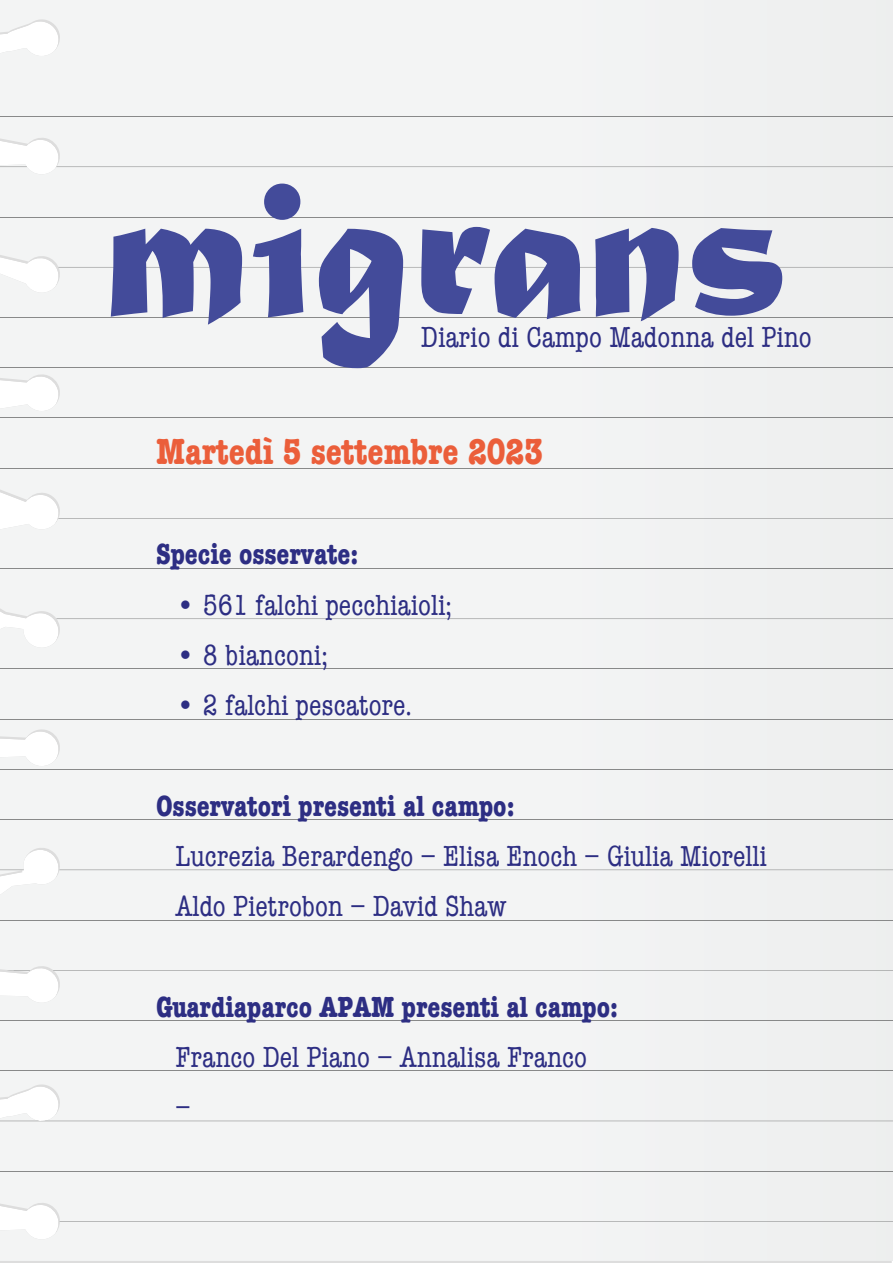
<style>
.page{position:relative;width:893px;height:1263px;background:#fff}
.page>*{position:absolute;margin:0;border:0;box-sizing:border-box;transform-origin:0 0}
.t1{font:202.5px "Matura MT Script Capitals";color:#434b9a}
.t2{font:700 condensed 37.5px "American Typewriter";color:#eb5e3a}
.t3{font:condensed 30px/50.2px "American Typewriter";color:#2d2e83}
.t4{font:700 condensed 30px "American Typewriter";color:#2d2e83}
</style>
<div class="page">
<div style="left:0;top:0;width:893px;height:1261px;background:#f3f4f4"></div>
<svg style="left:0;top:0;width:61px;height:1097px"></svg>
<svg style="left:60px;top:1221px;width:833px;height:1px"></svg>
<hr style="left:0;top:1171px;width:893px;height:1px;background:#888989">
<svg style="left:0;top:1121px;width:893px;height:1px"></svg>
<hr style="left:0;top:1070px;width:893px;height:1px;background:#888989">
<hr style="left:0;top:1020px;width:893px;height:1px;background:#888989">
<svg style="left:7px;top:970px;width:23px;height:1px"></svg>
<svg style="left:53px;top:970px;width:840px;height:1px"></svg>
<hr style="left:0;top:920px;width:893px;height:1px;background:#888989">
<svg style="left:0;top:869px;width:24px;height:1px"></svg>
<svg style="left:59px;top:869px;width:834px;height:1px"></svg>
<hr style="left:0;top:819px;width:893px;height:1px;background:#888989">
<hr style="left:0;top:769px;width:893px;height:1px;background:#888989">
<hr style="left:0;top:719px;width:893px;height:1px;background:#888989">
<hr style="left:0;top:669px;width:893px;height:1px;background:#888989">
<svg style="left:56px;top:618px;width:837px;height:1px"></svg>
<hr style="left:0;top:568px;width:893px;height:1px;background:#888989">
<svg style="left:58px;top:518px;width:835px;height:1px"></svg>
<hr style="left:0;top:468px;width:893px;height:1px;background:#888989">
<hr style="left:0;top:418px;width:893px;height:1px;background:#888989">
<hr style="left:0;top:367px;width:893px;height:1px;background:#888989">
<hr style="left:0;top:317px;width:893px;height:1px;background:#888989">
<svg style="left:58px;top:267px;width:835px;height:1px"></svg>
<hr style="left:0;top:217px;width:893px;height:1px;background:#888989">
<svg style="left:0;top:167px;width:27px;height:1px"></svg>
<svg style="left:56px;top:167px;width:837px;height:1px"></svg>
<hr style="left:0;top:116px;width:893px;height:1px;background:#888989">
<h1 class="t1" style="left:105px;top:127px;width:685px">migrans</h1>
<p class="t3" style="left:421px;top:311px;width:392px">Diario di Campo Madonna del Pino</p>
<p class="t2" style="left:156px;top:421px;width:388px">Martedì 5 settembre 2023</p>
<p class="t4" style="left:156px;top:530px;width:204px">Specie osservate:</p>
<p class="t3" style="left:176px;top:579px;width:278px">• 561 falchi pecchiaioli;</p>
<p class="t3" style="left:176px;top:629px;width:154px">• 8 bianconi;</p>
<p class="t3" style="left:176px;top:679px;width:238px">• 2 falchi pescatore.</p>
<p class="t4" style="left:156px;top:782px;width:360px">Osservatori presenti al campo:</p>
<p class="t3" style="left:176px;top:830px;width:593px">Lucrezia Berardengo – Elisa Enoch – Giulia Miorelli<br>Aldo Pietrobon – David Shaw</p>
<p class="t4" style="left:156px;top:983px;width:463px">Guardiaparco APAM presenti al campo:</p>
<p class="t3" style="left:176px;top:1031px;width:413px">Franco Del Piano – Annalisa Franco –</p>
</div>
